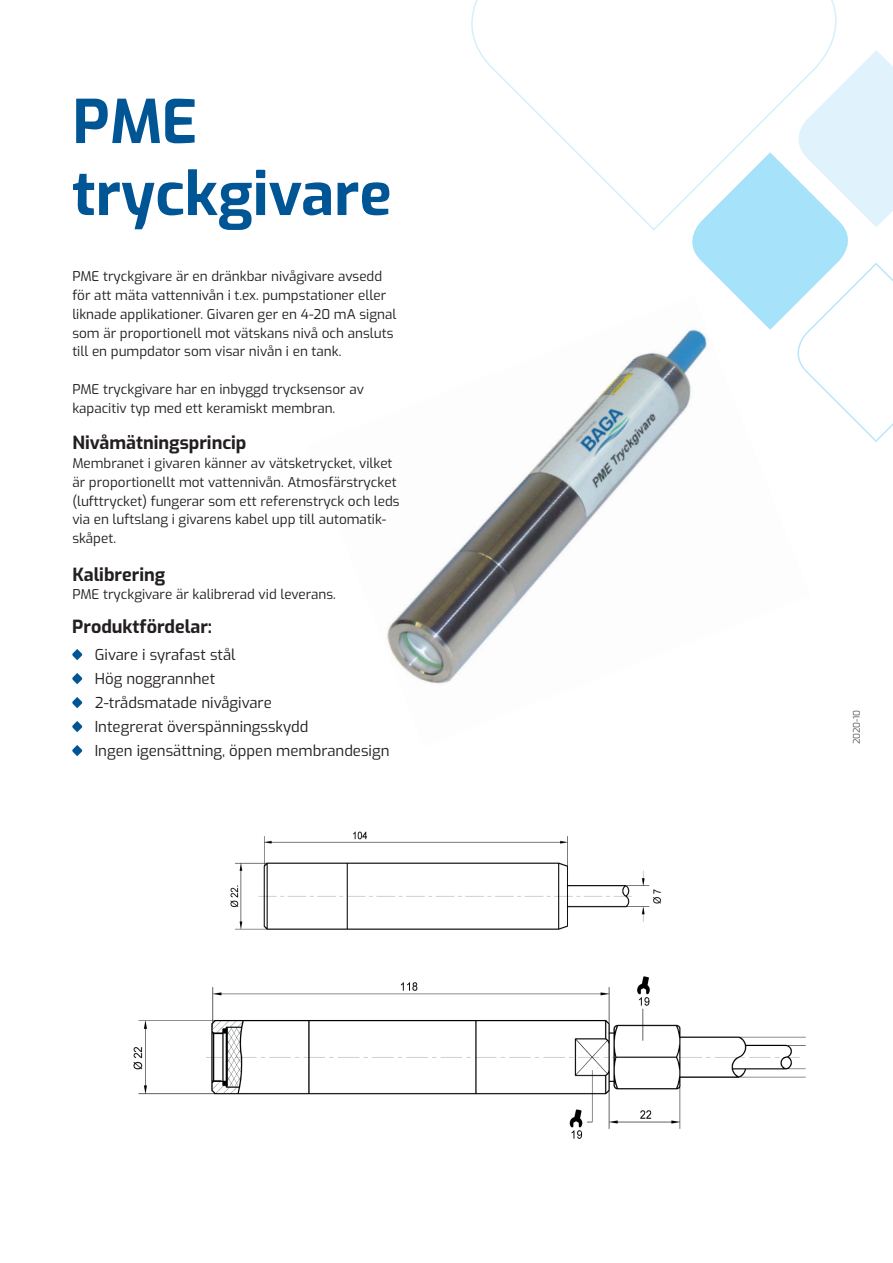
<style>
.page{position:relative;width:893px;height:1263px;background:#fff}
.page>*{position:absolute;margin:0;border:0;box-sizing:border-box;transform-origin:0 0}
.t1{font:700 60px/72px "Exo";color:#005595}
.t2{font:700 18px "Exo";color:#231f20}
.t3{font:15px/24px "Exo";color:#231f20}
.t4{font:13.5px/18.8px "Exo";color:#231f20}
.t5{font:300 9px "Exo";color:#231f20}
</style>
<div class="page">
<img style="left:387px;top:340px;width:294px;height:344px">
<svg style="left:681px;top:50px;width:212px;height:392px"></svg>
<svg style="left:471px;top:0;width:367px;height:232px"></svg>
<svg style="left:72px;top:649px;width:11px;height:11px"></svg>
<svg style="left:72px;top:673px;width:11px;height:11px"></svg>
<svg style="left:72px;top:697px;width:11px;height:11px"></svg>
<svg style="left:72px;top:721px;width:11px;height:11px"></svg>
<svg style="left:72px;top:745px;width:11px;height:11px"></svg>
<img style="left:133px;top:831px;width:673px;height:308px">
<h1 class="t1" style="left:72px;top:82px;width:321px">PME tryckgivare</h1>
<p class="t4" style="left:72px;top:266px;width:326px">PME tryckgivare är en dränkbar nivågivare avsedd för att mäta vattennivån i t.ex. pumpstationer eller liknade applikationer. Givaren ger en 4-20 mA signal som är proportionell mot vätskans nivå och ansluts till en pumpdator som visar nivån i en tank.</p>
<p class="t4" style="left:72px;top:379px;width:293px">PME tryckgivare har en inbyggd trycksensor av kapacitiv typ med ett keramiskt membran.</p>
<h2 class="t2" style="left:72px;top:429px;width:176px">Nivåmätningsprincip</h2>
<p class="t4" style="left:72px;top:453px;width:329px">Membranet i givaren känner av vätsketrycket, vilket är proportionellt mot vattennivån. Atmosfärstrycket (lufttrycket) fungerar som ett referenstryck och leds via en luftslang i givarens kabel upp till automatik&shy;skåpet.</p>
<h2 class="t2" style="left:72px;top:560px;width:95px">Kalibrering</h2>
<p class="t4" style="left:72px;top:584px;width:265px">PME tryckgivare är kalibrerad vid leverans.</p>
<h2 class="t2" style="left:72px;top:613px;width:141px">Produktfördelar:</h2>
<p class="t3" style="left:95px;top:642px;width:296px">Givare i syrafast stål<br>Hög noggrannhet<br>2-trådsmatade nivågivare<br>Integrerat överspänningsskydd<br>Ingen igensättning, öppen membrandesign</p>
<p class="t5" style="left:850px;top:744px;width:36px;rotate:-90deg">2020-10</p>
</div>
